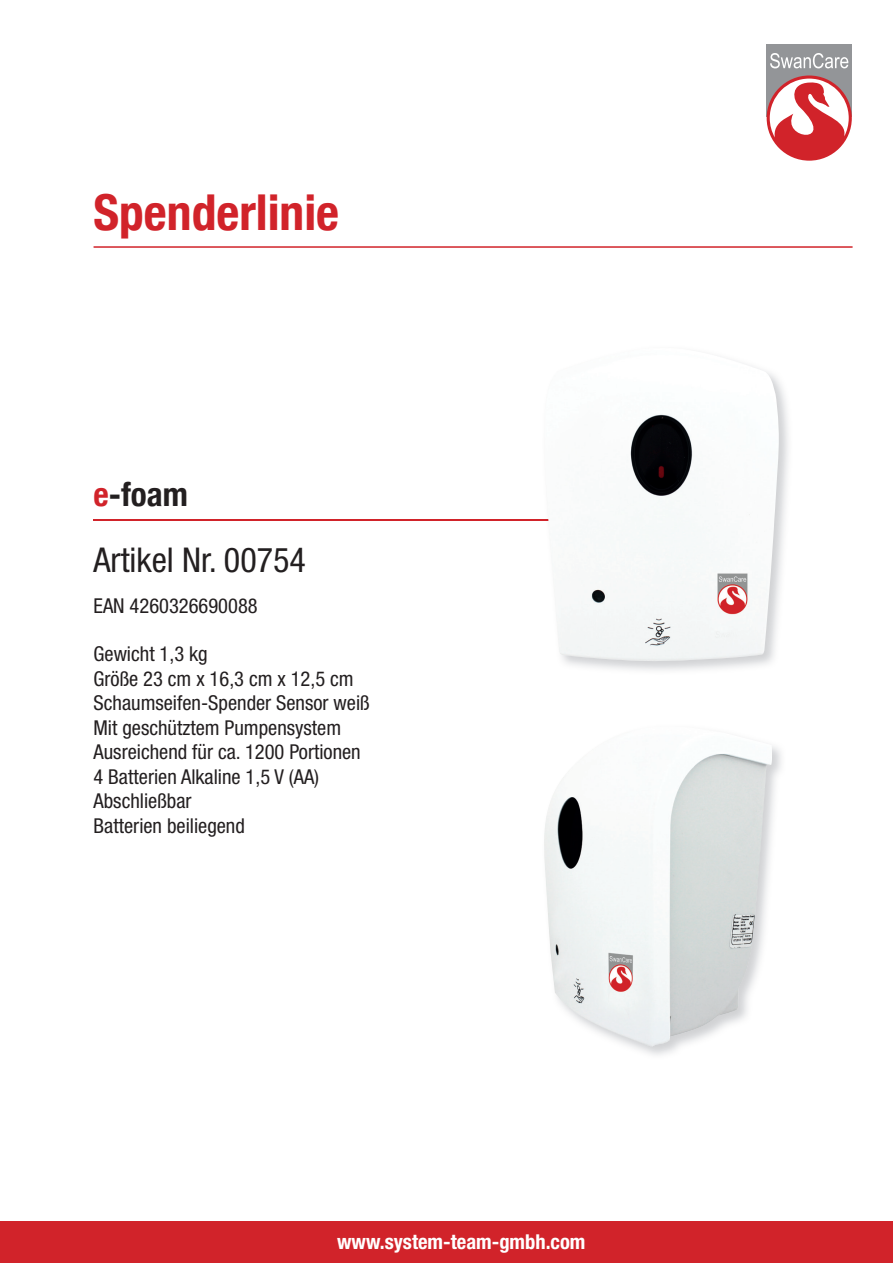
<style>
.page{position:relative;width:893px;height:1263px;background:#fff}
.page>*{position:absolute;margin:0;border:0;box-sizing:border-box;transform-origin:0 0}
.t1{font:700 condensed 49.5px "Helvetica Neue";color:#d1232a}
.t2{font:condensed 34.2px "Helvetica Neue";color:#231f20}
.t3{font:700 condensed 33.15px "Helvetica Neue";color:#231f20}
.t4{font:condensed 20.55px/24.5px "Helvetica Neue";color:#231f20}
.t5{font:700 condensed 20.55px "Helvetica Neue";color:#fff}
.s1{color:#d1232a}
</style>
<div class="page">
<div style="left:0;top:1221px;width:893px;height:42px;background:#d1232a"></div>
<hr style="left:94px;top:246px;width:759px;height:2px;background:#d1232a">
<hr style="left:94px;top:519px;width:678px;height:1px;background:#d1232a">
<img style="left:542px;top:382px;width:246px;height:289px">
<img style="left:544px;top:369px;width:235px;height:293px">
<div style="left:767px;top:45px;width:85px;height:72px;background:#939598"></div>
<svg style="left:767px;top:75px;width:85px;height:86px"></svg>
<svg style="left:770px;top:53px;width:78px;height:15px"></svg>
<img style="left:544px;top:726px;width:228px;height:321px">
<h1 class="t1" style="left:94px;top:182px;width:247px">Spenderlinie</h1>
<h3 class="t3" style="left:94px;top:474px;width:96px"><span class="s1">e</span>-foam</h3>
<h2 class="t2" style="left:94px;top:540px;width:214px">Artikel Nr. 00754</h2>
<p class="t4" style="left:94px;top:593px;width:166px">EAN 4260326690088</p>
<p class="t4" style="left:94px;top:642px;width:278px">Gewicht 1,3 kg<br>Größe 23 cm x 16,3 cm x 12,5 cm<br>Schaumseifen-Spender Sensor weiß<br>Mit geschütztem Pumpensystem<br>Ausreichend für ca. 1200 Portionen<br>4 Batterien Alkaline 1,5 V (AA)<br>Abschließbar<br>Batterien beiliegend</p>
<p class="t5" style="left:337px;top:1229px;width:250px">www.system-team-gmbh.com</p>
</div>
